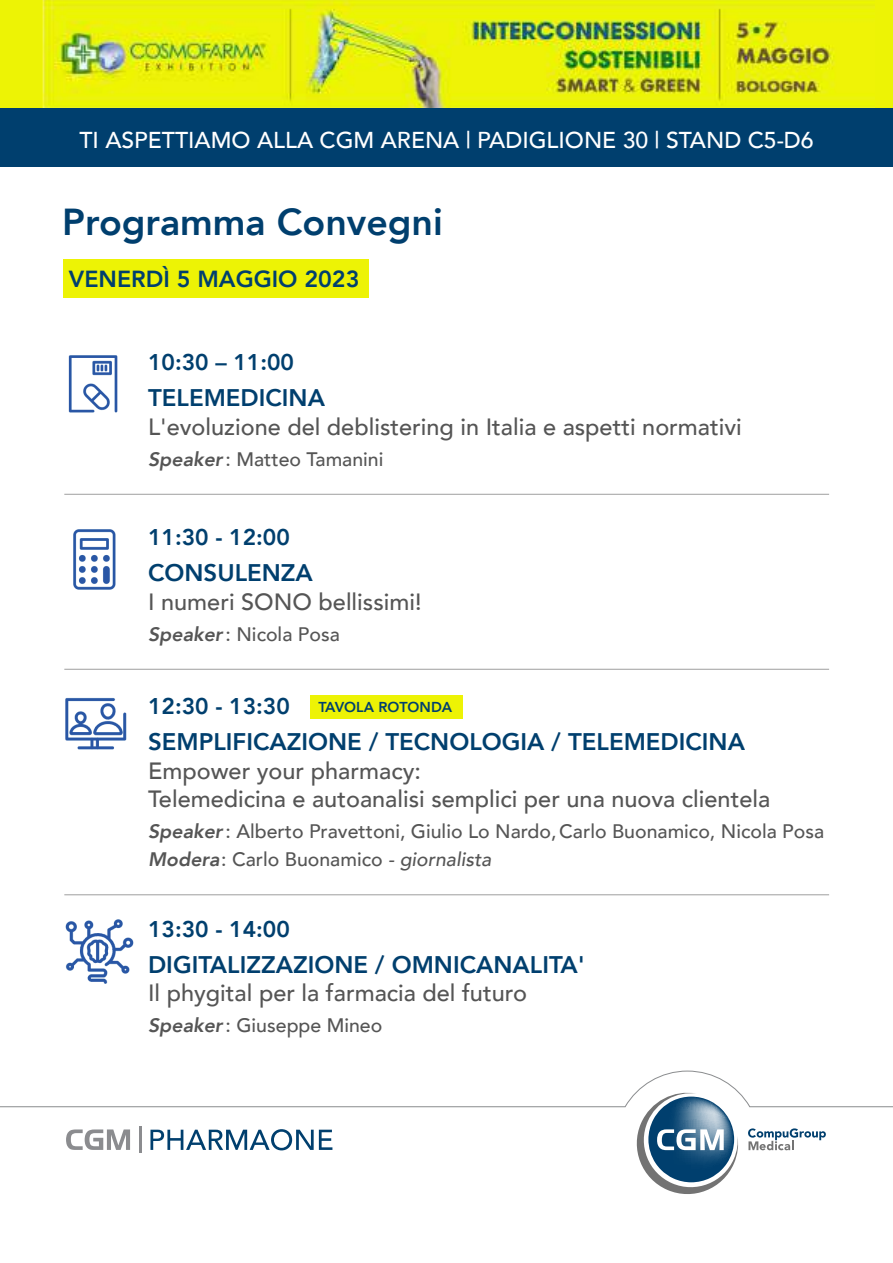
<style>
.page{position:relative;width:893px;height:1263px;background:#fff}
.page>*{position:absolute;margin:0;border:0;box-sizing:border-box;transform-origin:0 0}
.t1{font:800 37.5px "Avenir";color:#003f6e}
.t2{font:800 24px "Avenir";color:#003f6e}
.t3{font:500 23.55px/28.2px "Avenir";color:#555}
.t4{font:800 23.25px "Avenir";color:#003f6e}
.t5{font:500 22.95px "Avenir";color:#fff}
.t6{font:800 22.8px "Avenir";color:#003f6e}
.t7{font:500 19.5px/28.2px "Avenir";color:#555}
.t8{font:800 14.4px "Avenir";color:#003f6e}
.s1{font-weight:800;font-style:italic}
.s2{font-style:italic}
</style>
<div class="page">
<div style="left:63px;top:259px;width:306px;height:39px;background:#edf305"></div>
<div style="left:0;top:0;width:893px;height:109px;background:#edf305"></div>
<svg style="left:0;top:1070px;width:893px;height:124px"></svg>
<hr style="left:139px;top:1126px;width:2px;height:27px;background:#8b8c8f">
<img style="left:43px;top:0;width:831px;height:108px">
<div style="left:0;top:108px;width:893px;height:58px;background:#003f6e"></div>
<img style="left:68px;top:355px;width:50px;height:58px">
<img style="left:73px;top:529px;width:43px;height:61px">
<div style="left:310px;top:695px;width:153px;height:24px;background:#edf305"></div>
<img style="left:65px;top:697px;width:62px;height:53px">
<hr style="left:64px;top:494px;width:765px;height:1px;background:#9f9f9f">
<hr style="left:64px;top:669px;width:765px;height:1px;background:#9f9f9f">
<img style="left:65px;top:919px;width:69px;height:65px">
<hr style="left:64px;top:894px;width:765px;height:1px;background:#9f9f9f">
<p class="t5" style="left:79px;top:120px;width:736px">TI ASPETTIAMO ALLA CGM ARENA | PADIGLIONE 30 | STAND C5-D6</p>
<h1 class="t1" style="left:62px;top:193px;width:382px">Programma Convegni</h1>
<p class="t4" style="left:69px;top:261px;width:292px">VENERDÌ 5 MAGGIO 2023</p>
<p class="t6" style="left:148px;top:344px;width:147px">10:30 – 11:00</p>
<p class="t2" style="left:148px;top:379px;width:178px">TELEMEDICINA</p>
<p class="t3" style="left:148px;top:411px;width:595px">L'evoluzione del deblistering in Italia e aspetti normativi</p>
<p class="t7" style="left:148px;top:444px;width:237px"><span class="s1">Speaker</span> : Matteo Tamanini</p>
<p class="t6" style="left:148px;top:519px;width:143px">11:30 - 12:00</p>
<p class="t2" style="left:148px;top:554px;width:166px">CONSULENZA</p>
<p class="t3" style="left:148px;top:586px;width:275px">I numeri SONO bellissimi!</p>
<p class="t7" style="left:148px;top:619px;width:193px"><span class="s1">Speaker</span> : Nicola Posa</p>
<p class="t6" style="left:148px;top:688px;width:143px">12:30 - 13:30</p>
<p class="t8" style="left:318px;top:696px;width:135px">TAVOLA ROTONDA</p>
<p class="t2" style="left:148px;top:723px;width:598px">SEMPLIFICAZIONE / TECNOLOGIA / TELEMEDICINA</p>
<p class="t3" style="left:148px;top:755px;width:624px">Empower your pharmacy:<br>Telemedicina e autoanalisi semplici per una nuova clientela</p>
<p class="t7" style="left:148px;top:816px;width:677px"><span class="s1">Speaker</span> : Alberto Pravettoni, Giulio Lo Nardo,Carlo Buonamico, Nicola Posa<br><span class="s1">Modera</span>: Carlo Buonamico <span class="s2">- giornalista</span></p>
<p class="t6" style="left:148px;top:911px;width:143px">13:30 - 14:00</p>
<p class="t2" style="left:148px;top:946px;width:438px">DIGITALIZZAZIONE / OMNICANALITA'</p>
<p class="t3" style="left:148px;top:977px;width:380px">Il phygital per la farmacia del futuro</p>
<p class="t7" style="left:148px;top:1010px;width:236px"><span class="s1">Speaker</span> : Giuseppe Mineo</p>
</div>
